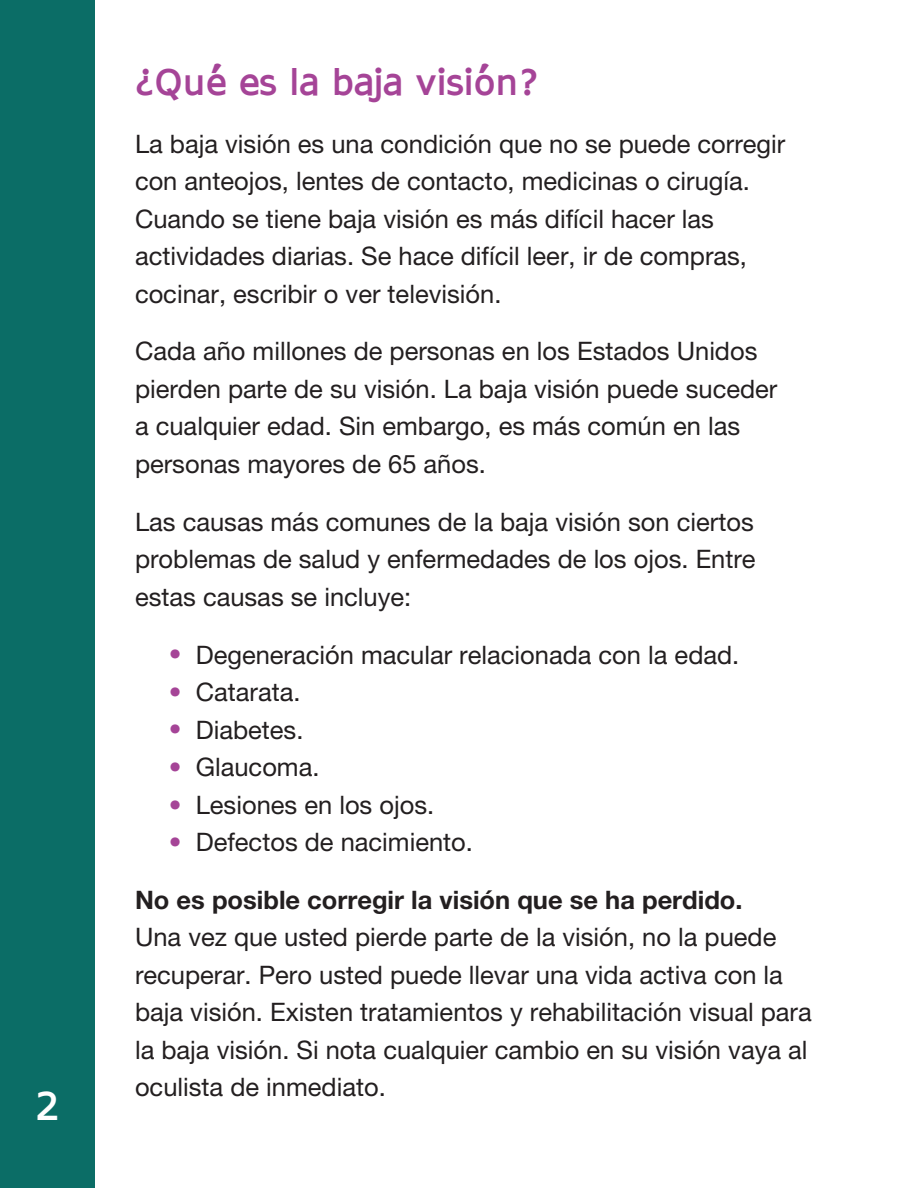
<style>
.page{position:relative;width:918px;height:1188px;background:#fff}
.page>*{position:absolute;margin:0;border:0;box-sizing:border-box;transform-origin:0 0}
.t1{font:700 39px "AP Hont";color:#fff}
.t2{font:700 36px "AP Hont";color:#a54497}
.t3{font:25.5px/37.5px "Helvetica Neue LT Pro";color:#231f20}
.t4{font:700 25.5px "Helvetica Neue LT Pro";color:#231f20}
.t5{font:25.5px/37.5px "Helvetica Neue LT Pro";color:#a54497;text-align:justify}
</style>
<div class="page">
<div style="left:0;top:0;width:94px;height:1188px;background:#0b6d66"></div>
<h1 class="t1" style="left:35px;top:1079px;width:26px">2</h1>
<h2 class="t2" style="left:135px;top:57px;width:405px">¿Qué es la baja visión?</h2>
<p class="t3" style="left:135px;top:124px;width:652px">La baja visión es una condición que no se puede corregir con anteojos, lentes de contacto, medicinas o cirugía.<br>Cuando se tiene baja visión es más difícil hacer las actividades diarias. Se hace difícil leer, ir de compras, cocinar, escribir o ver televisión.</p>
<p class="t3" style="left:135px;top:332px;width:644px">Cada año millones de personas en los Estados Unidos pierden parte de su visión. La baja visión puede suceder a cualquier edad. Sin embargo, es más común en las personas mayores de 65 años.</p>
<p class="t3" style="left:135px;top:503px;width:622px;text-align:justify">Las causas más comunes de la baja visión son ciertos problemas de salud y enfermedades de los ojos. Entre estas causas se incluye:</p>
<p class="t5" style="left:169px;top:635px;width:14px">• • • • • •</p>
<p class="t3" style="left:196px;top:635px;width:545px">Degeneración macular relacionada con la edad.</p>
<p class="t3" style="left:196px;top:673px;width:106px">Catarata.</p>
<p class="t3" style="left:196px;top:710px;width:109px">Diabetes.</p>
<p class="t3" style="left:196px;top:748px;width:125px">Glaucoma.</p>
<p class="t3" style="left:196px;top:785px;width:240px">Lesiones en los ojos.</p>
<p class="t3" style="left:196px;top:823px;width:279px">Defectos de nacimiento.</p>
<h3 class="t4" style="left:135px;top:884px;width:609px">No es posible corregir la visión que se ha perdido.</h3>
<p class="t3" style="left:135px;top:918px;width:678px">Una vez que usted pierde parte de la visión, no la puede recuperar. Pero usted puede llevar una vida activa con la baja visión. Existen tratamientos y rehabilitación visual para la baja visión. Si nota cualquier cambio en su visión vaya al oculista de inmediato.</p>
</div>
